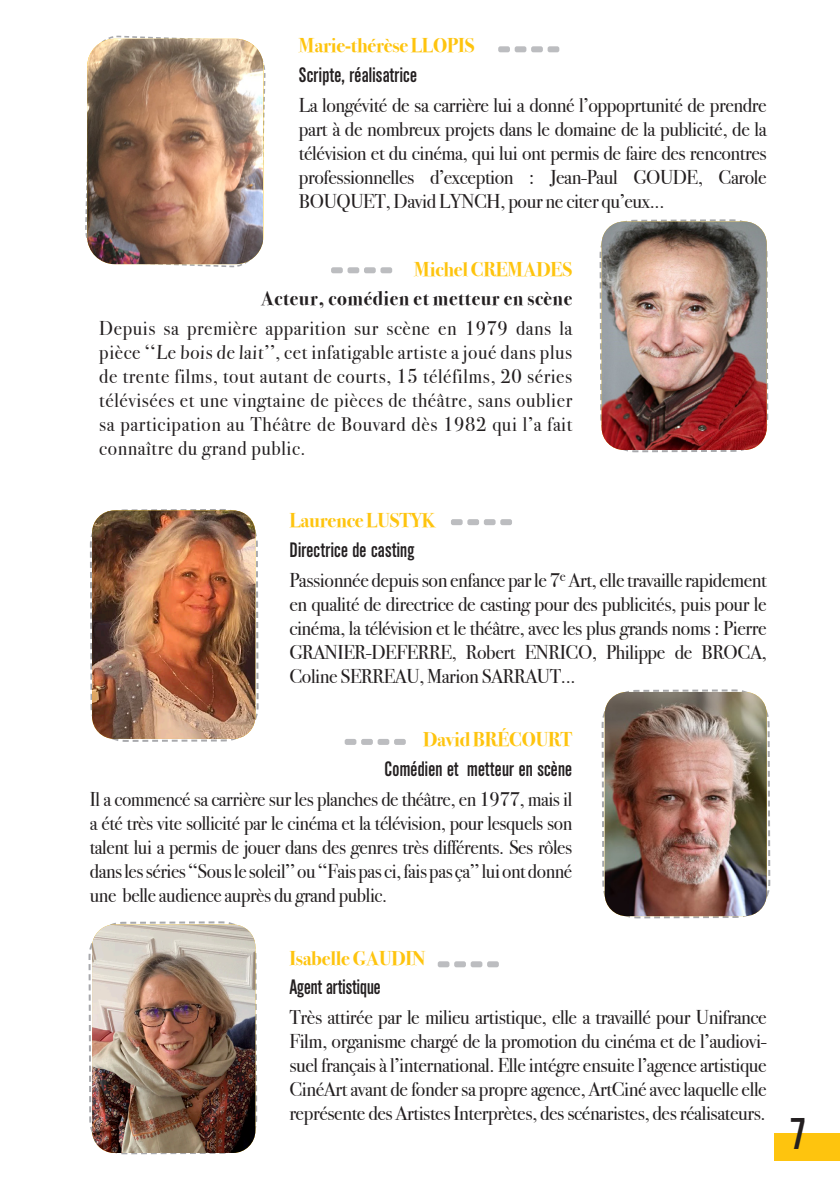
<style>
.page{position:relative;width:840px;height:1191px;background:#fff}
.page>*{position:absolute;margin:0;border:0;box-sizing:border-box;transform-origin:0 0}
.t1{font:42.4px "Alpin Gothic CG No 2";color:#231f20}
.t2{font:20px/24px "Bodoni Svty Two ITCTT";letter-spacing:-.02em;color:#231f20;text-align:justify}
.t3{font:20px "Alpin Gothic CG No 2";letter-spacing:.01em;color:#231f20}
.t4{font:700 20px "Bodoni Svty Two ITCTT";letter-spacing:-.01em;color:#fec40e}
.t5{font:700 20px "Bodoni Svty Two ITCTT";letter-spacing:.03em;color:#231f20}
</style>
<div class="page">
<div style="left:773px;top:1133px;width:66px;height:28px;background:#fec40e"></div>
<svg style="left:599px;top:219px;width:169px;height:234px"></svg>
<svg style="left:89px;top:509px;width:170px;height:233px"></svg>
<svg style="left:601px;top:689px;width:169px;height:230px"></svg>
<svg style="left:88px;top:921px;width:170px;height:234px"></svg>
<svg style="left:85px;top:35px;width:181px;height:233px"></svg>
<img style="left:87px;top:39px;width:176px;height:225px">
<img style="left:604px;top:692px;width:162px;height:224px">
<img style="left:601px;top:221px;width:165px;height:229px">
<img style="left:92px;top:510px;width:163px;height:229px">
<img style="left:92px;top:924px;width:163px;height:229px">
<div style="left:344px;top:739px;width:12px;height:6px;background:#bcbdc0;border-radius:2px"></div>
<div style="left:361px;top:739px;width:11px;height:6px;background:#bcbdc0;border-radius:2px"></div>
<div style="left:377px;top:739px;width:12px;height:6px;background:#bcbdc0;border-radius:2px"></div>
<div style="left:394px;top:739px;width:11px;height:6px;background:#bcbdc0;border-radius:2px"></div>
<div style="left:331px;top:267px;width:11px;height:6px;background:#bcbdc0;border-radius:2px"></div>
<div style="left:347px;top:267px;width:12px;height:6px;background:#bcbdc0;border-radius:2px"></div>
<div style="left:364px;top:267px;width:11px;height:6px;background:#bcbdc0;border-radius:2px"></div>
<div style="left:380px;top:267px;width:12px;height:6px;background:#bcbdc0;border-radius:2px"></div>
<div style="left:450px;top:519px;width:12px;height:6px;background:#bcbdc0;border-radius:2px"></div>
<div style="left:467px;top:519px;width:12px;height:6px;background:#bcbdc0;border-radius:2px"></div>
<div style="left:483px;top:519px;width:12px;height:6px;background:#bcbdc0;border-radius:2px"></div>
<div style="left:500px;top:519px;width:11px;height:6px;background:#bcbdc0;border-radius:2px"></div>
<div style="left:498px;top:46px;width:11px;height:6px;background:#bcbdc0;border-radius:2px"></div>
<div style="left:514px;top:46px;width:12px;height:6px;background:#bcbdc0;border-radius:2px"></div>
<div style="left:531px;top:46px;width:11px;height:6px;background:#bcbdc0;border-radius:2px"></div>
<div style="left:547px;top:46px;width:12px;height:6px;background:#bcbdc0;border-radius:2px"></div>
<div style="left:437px;top:961px;width:12px;height:6px;background:#bcbdc0;border-radius:2px"></div>
<div style="left:454px;top:961px;width:11px;height:6px;background:#bcbdc0;border-radius:2px"></div>
<div style="left:470px;top:961px;width:12px;height:6px;background:#bcbdc0;border-radius:2px"></div>
<div style="left:487px;top:961px;width:11px;height:6px;background:#bcbdc0;border-radius:2px"></div>
<p class="t4" style="left:299px;top:29px;width:177px">Marie-thérèse LLOPIS</p>
<p class="t3" style="left:299px;top:63px;width:120px">Scripte, réalisatrice</p>
<p class="t2" style="left:299px;top:91px;width:469px">La longévité de sa carrière lui a donné l’oppoprtunité de prendre part à de nombreux projets dans le domaine de la publicité, de la télévision et du cinéma, qui lui ont permis de faire des rencontres professionnelles d’exception : Jean-Paul GOUDE, Carole BOUQUET, David LYNCH, pour ne citer qu’eux...</p>
<p class="t4" style="left:414px;top:252px;width:159px">Michel CREMADES</p>
<p class="t5" style="left:261px;top:282px;width:313px">Acteur, comédien et metteur en scène</p>
<p class="t2" style="left:99px;top:314px;width:474px">Depuis sa première apparition sur scène en 1979 dans la pièce ‘‘Le bois de lait’’, cet infatigable artiste a joué dans plus de trente films, tout autant de courts, 15 téléfilms, 20 séries télévisées et une vingtaine de pièces de théâtre, sans oublier sa participation au Théâtre de Bouvard dès 1982 qui l’a fait connaître du grand public.</p>
<p class="t4" style="left:289px;top:504px;width:147px">Laurence LUSTYK</p>
<p class="t3" style="left:289px;top:538px;width:126px">Directrice de casting</p>
<p class="t2" style="left:289px;top:565px;width:478px">Passionnée depuis son enfance par le 7<sup>e</sup> Art, elle travaille rapidement en qualité de directrice de casting pour des publicités, puis pour le cinéma, la télévision et le théâtre, avec les plus grands noms : Pierre GRANIER-DEFERRE, Robert ENRICO, Philippe de BROCA, Coline SERREAU, Marion SARRAUT...</p>
<p class="t4" style="left:423px;top:723px;width:150px">David BRÉCOURT</p>
<p class="t3" style="left:384px;top:757px;width:189px">Comédien et metteur en scène</p>
<p class="t2" style="left:90px;top:785px;width:483px">Il a commencé sa carrière sur les planches de théâtre, en 1977, mais il a été très vite sollicité par le cinéma et la télévision, pour lesquels son talent lui a permis de jouer dans des genres très différents. Ses rôles dans les séries ‘‘Sous le soleil’’ ou ‘‘Fais pas ci, fais pas ça’’ lui ont donné une belle audience auprès du grand public.</p>
<p class="t4" style="left:289px;top:941px;width:137px">Isabelle GAUDIN</p>
<p class="t3" style="left:289px;top:975px;width:93px">Agent artistique</p>
<p class="t2" style="left:289px;top:1003px;width:478px">Très attirée par le milieu artistique, elle a travaillé pour Unifrance Film, organisme chargé de la promotion du cinéma et de l’audiovi&shy;suel français à l’international. Elle intégre ensuite l’agence artistique CinéArt avant de fonder sa propre agence, ArtCiné avec laquelle elle représente des Artistes Interprètes, des scénaristes, des réalisateurs.</p>
<h1 class="t1" style="left:789px;top:1109px;width:19px">7</h1>
</div>
